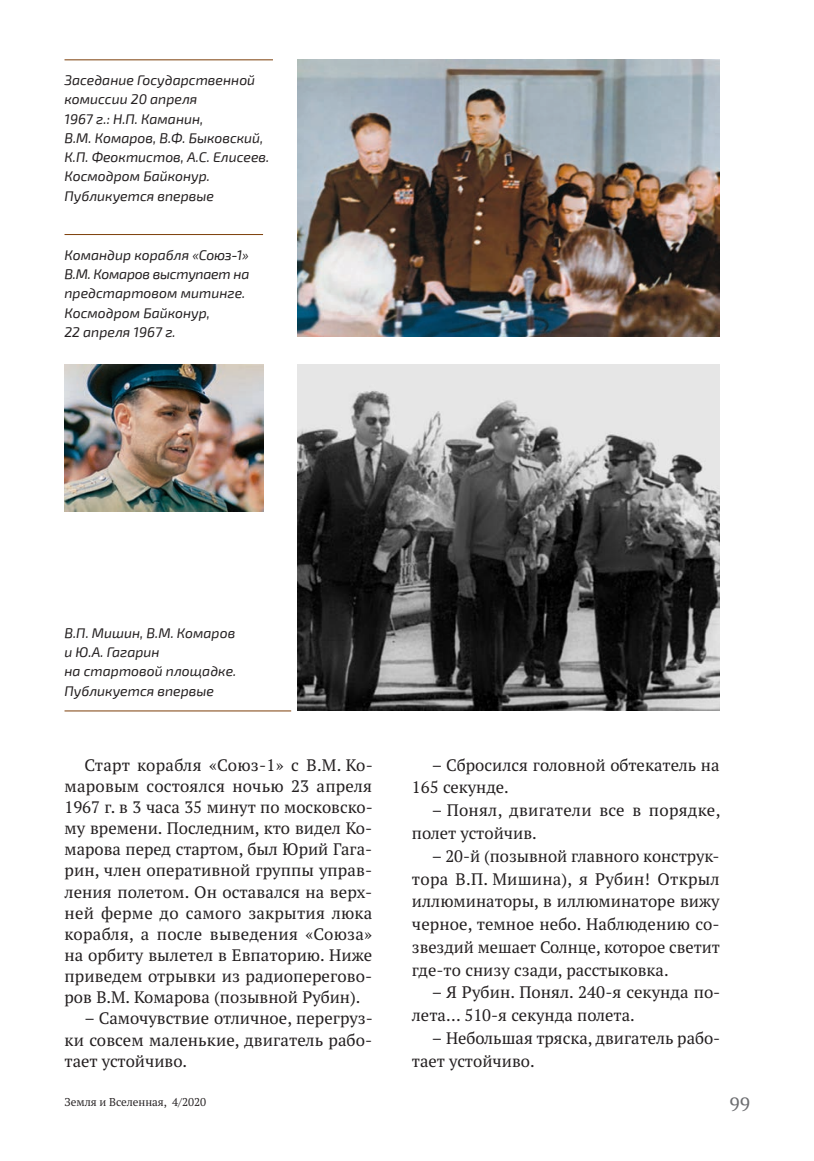
<style>
.page{position:relative;width:814px;height:1161px;background:#fff}
.page>*{position:absolute;margin:0;border:0;box-sizing:border-box;transform-origin:0 0}
.t1{font:19.25px "PT Serif Pro";color:#6c6d70}
.t2{font:16.62px/21.2px "PT Serif Pro";color:#231f20}
.t3{font:italic 14px/19.2px "Exo 2";color:#231f20}
.t4{font:11.38px "PT Serif Pro";color:#231f20}
</style>
<div class="page">
<img style="left:298px;top:60px;width:421px;height:277px">
<img style="left:298px;top:365px;width:421px;height:345px">
<hr style="left:64px;top:59px;width:209px;height:1px;background:#7c3e08">
<img style="left:64px;top:365px;width:199px;height:147px">
<hr style="left:64px;top:710px;width:227px;height:1px;background:#7c3e08">
<hr style="left:64px;top:234px;width:199px;height:1px;background:#7c3e08">
<p class="t3" style="left:64px;top:71px;width:206px">Заседание Государственной комиссии 20 апреля<br>1967 г.: Н.П. Каманин,<br>В.М. Комаров, В.Ф. Быковский,<br>К.П. Феоктистов, А.С. Елисеев.<br>Космодром Байконур.<br>Публикуется впервые</p>
<p class="t3" style="left:64px;top:245px;width:186px">Командир корабля «Союз‑1»<br>В.М. Комаров выступает на предстартовом митинге.<br>Космодром Байконур,<br>22 апреля 1967 г.</p>
<p class="t3" style="left:64px;top:624px;width:173px">В.П. Мишин, В.М. Комаров и Ю.А. Гагарин<br>на стартовой площадке.<br>Публикуется впервые</p>
<p class="t2" style="left:64px;top:754px;width:310px;text-align:justify;text-indent:20px">Старт корабля «Союз‑1» с В.М. Ко&shy;маровым состоялся ночью 23 апреля 1967 г. в 3 часа 35 минут по московско&shy;му времени. Последним, кто видел Ко&shy;марова перед стартом, был Юрий Гага&shy;рин, член оперативной группы управ&shy;ления полетом. Он оставался на верх&shy;ней ферме до самого закрытия люка корабля, а после выведения «Союза» на орбиту вылетел в Евпаторию. Ниже приведем отрывки из радиоперегово&shy;ров В.М. Комарова (позывной Рубин).</p>
<p class="t2" style="left:64px;top:1007px;width:310px;text-align:justify;text-indent:20px">– Самочувствие отличное, перегруз&shy;ки совсем маленькие, двигатель рабо&shy;тает устойчиво.</p>
<p class="t4" style="left:64px;top:1094px;width:143px">Земля и Вселенная, 4/2020</p>
<p class="t2" style="left:412px;top:753px;width:309px;line-height:22.8px;text-indent:20px">– Сбросился головной обтекатель на<br>165 секунде.</p>
<p class="t2" style="left:412px;top:799px;width:310px;line-height:22.8px;text-indent:20px">– Понял, двигатели все в порядке, полет устойчив.</p>
<p class="t2" style="left:412px;top:844px;width:309px;line-height:22.8px;text-align:justify;text-indent:20px">– 20-й (позывной главного конструк&shy;тора В.П. Мишина), я Рубин! Открыл иллюминаторы, в иллюминаторе вижу черное, темное небо. Наблюдению со&shy;звездий мешает Солнце, которое светит где-то снизу сзади, расстыковка.</p>
<p class="t2" style="left:412px;top:981px;width:310px;line-height:22.8px;text-indent:20px">– Я Рубин. Понял. 240-я секунда по&shy;лета… 510-я секунда полета.</p>
<p class="t2" style="left:412px;top:1026px;width:310px;line-height:22.8px;text-indent:20px">– Небольшая тряска, двигатель рабо&shy;тает устойчиво.</p>
<p class="t1" style="left:729px;top:1092px;width:22px">99</p>
</div>
